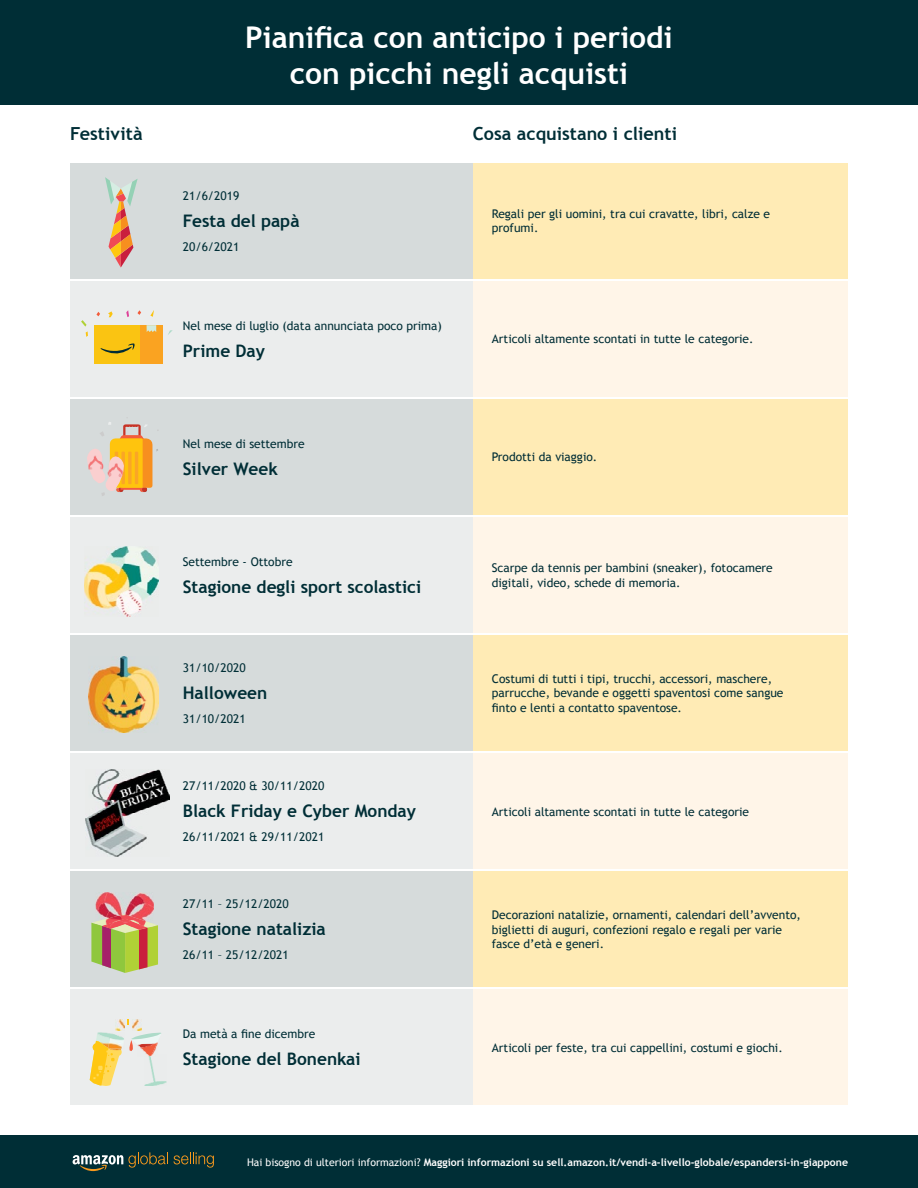
<style>
.page{position:relative;width:918px;height:1188px;background:#fff}
.page>*{position:absolute;margin:0;border:0;box-sizing:border-box;transform-origin:0 0}
.t1{font:700 30px/36px "Trebuchet MS";color:#fff;text-align:center}
.t2{font:700 18px "Trebuchet MS";color:#002e36}
.t3{font:700 17.25px "Trebuchet MS";color:#002e36}
.t4{font:12px/14.4px "Trebuchet MS";color:#002e36}
.t5{font:700 10.5px "Trebuchet MS";color:#fff}
.s1{font-weight:400}
</style>
<div class="page">
<div style="left:0;top:0;width:918px;height:105px;background:#002e36"></div>
<div style="left:70px;top:990px;width:403px;height:115px;background:#ebeded"></div>
<div style="left:70px;top:872px;width:403px;height:115px;background:#d6dbdb"></div>
<div style="left:70px;top:753px;width:403px;height:116px;background:#ebeded"></div>
<div style="left:70px;top:635px;width:403px;height:116px;background:#d6dbdb"></div>
<div style="left:70px;top:517px;width:403px;height:116px;background:#ebeded"></div>
<div style="left:70px;top:399px;width:403px;height:115px;background:#d6dbdb"></div>
<div style="left:70px;top:281px;width:403px;height:115px;background:#ebeded"></div>
<div style="left:70px;top:163px;width:403px;height:115px;background:#d6dbdb"></div>
<div style="left:473px;top:163px;width:375px;height:115px;background:#ffebb5"></div>
<div style="left:473px;top:399px;width:375px;height:115px;background:#ffebb5"></div>
<div style="left:473px;top:635px;width:375px;height:116px;background:#ffebb5"></div>
<div style="left:473px;top:872px;width:375px;height:115px;background:#ffebb5"></div>
<div style="left:473px;top:281px;width:375px;height:115px;background:#fff5e8"></div>
<div style="left:473px;top:517px;width:375px;height:116px;background:#fff5e8"></div>
<div style="left:473px;top:753px;width:375px;height:116px;background:#fff5e8"></div>
<div style="left:473px;top:990px;width:375px;height:115px;background:#fff5e8"></div>
<svg style="left:105px;top:177px;width:33px;height:91px"></svg>
<svg style="left:96px;top:312px;width:4px;height:4px"></svg>
<svg style="left:108px;top:311px;width:5px;height:6px"></svg>
<svg style="left:126px;top:310px;width:3px;height:7px"></svg>
<svg style="left:150px;top:310px;width:4px;height:7px"></svg>
<div style="left:140px;top:325px;width:23px;height:39px;background:#faa321"></div>
<div style="left:94px;top:325px;width:46px;height:39px;background:#fac412"></div>
<svg style="left:147px;top:325px;width:9px;height:7px"></svg>
<svg style="left:100px;top:343px;width:35px;height:10px"></svg>
<svg style="left:81px;top:320px;width:7px;height:17px"></svg>
<svg style="left:137px;top:310px;width:4px;height:5px"></svg>
<svg style="left:87px;top:422px;width:71px;height:74px"></svg>
<img style="left:84px;top:546px;width:75px;height:70px">
<img style="left:89px;top:656px;width:70px;height:76px">
<img style="left:85px;top:769px;width:85px;height:88px">
<img style="left:96px;top:892px;width:58px;height:22px">
<svg style="left:91px;top:914px;width:67px;height:59px;background:#b4a660"></svg>
<img style="left:102px;top:919px;width:43px;height:8px">
<svg style="left:90px;top:1019px;width:72px;height:67px"></svg>
<div style="left:0;top:1136px;width:918px;height:52px;background:#002e36"></div>
<svg style="left:174px;top:1152px;width:40px;height:16px"></svg>
<svg style="left:73px;top:1152px;width:95px;height:19px"></svg>
<h1 class="t1" style="left:245px;top:19px;width:429px">Pianifica con anticipo i periodi con picchi negli acquisti</h1>
<h2 class="t2" style="left:70px;top:123px;width:74px">Festività</h2>
<h2 class="t2" style="left:473px;top:123px;width:206px">Cosa acquistano i clienti</h2>
<p class="t4" style="left:183px;top:188px;width:58px">21/6/2019</p>
<h3 class="t3" style="left:183px;top:210px;width:118px">Festa del papà</h3>
<p class="t4" style="left:183px;top:239px;width:58px">20/6/2021</p>
<p class="t4" style="left:183px;top:318px;width:261px">Nel mese di luglio (data annunciata poco prima)</p>
<h3 class="t3" style="left:183px;top:340px;width:84px">Prime Day</h3>
<p class="t4" style="left:183px;top:436px;width:123px">Nel mese di settembre</p>
<h3 class="t3" style="left:183px;top:458px;width:97px">Silver Week</h3>
<p class="t4" style="left:183px;top:555px;width:111px">Settembre - Ottobre</p>
<h3 class="t3" style="left:183px;top:576px;width:240px">Stagione degli sport scolastici</h3>
<p class="t4" style="left:183px;top:661px;width:64px">31/10/2020</p>
<h3 class="t3" style="left:183px;top:682px;width:86px">Halloween</h3>
<p class="t4" style="left:183px;top:712px;width:64px">31/10/2021</p>
<p class="t4" style="left:183px;top:779px;width:143px">27/11/2020 &amp; 30/11/2020</p>
<h3 class="t3" style="left:183px;top:800px;width:235px">Black Friday e Cyber Monday</h3>
<p class="t4" style="left:183px;top:830px;width:143px">26/11/2021 &amp; 29/11/2021</p>
<p class="t4" style="left:183px;top:897px;width:107px">27/11 – 25/12/2020</p>
<h3 class="t3" style="left:183px;top:918px;width:145px">Stagione natalizia</h3>
<p class="t4" style="left:183px;top:948px;width:107px">26/11 – 25/12/2021</p>
<p class="t4" style="left:183px;top:1027px;width:134px">Da metà a fine dicembre</p>
<h3 class="t3" style="left:183px;top:1048px;width:179px">Stagione del Bonenkai</h3>
<p class="t4" style="left:492px;top:207px;width:280px">Regali per gli uomini, tra cui cravatte, libri, calze e profumi.</p>
<p class="t4" style="left:492px;top:332px;width:263px">Articoli altamente scontati in tutte le categorie.</p>
<p class="t4" style="left:492px;top:450px;width:107px">Prodotti da viaggio.</p>
<p class="t4" style="left:492px;top:561px;width:282px">Scarpe da tennis per bambini (sneaker), fotocamere digitali, video, schede di memoria.</p>
<p class="t4" style="left:492px;top:672px;width:293px">Costumi di tutti i tipi, trucchi, accessori, maschere, parrucche, bevande e oggetti spaventosi come sangue finto e lenti a contatto spaventose.</p>
<p class="t4" style="left:492px;top:804px;width:259px">Articoli altamente scontati in tutte le categorie</p>
<p class="t4" style="left:492px;top:908px;width:311px">Decorazioni natalizie, ornamenti, calendari dell’avvento, biglietti di auguri, confezioni regalo e regali per varie fasce d’età e generi.</p>
<p class="t4" style="left:492px;top:1040px;width:292px">Articoli per feste, tra cui cappellini, costumi e giochi.</p>
<p class="t5" style="left:247px;top:1155px;width:603px"><span class="s1">Hai bisogno di ulteriori informazioni?</span> Maggiori informazioni su sell.amazon.it/vendi-a-livello-globale/espandersi-in-giappone</p>
</div>
